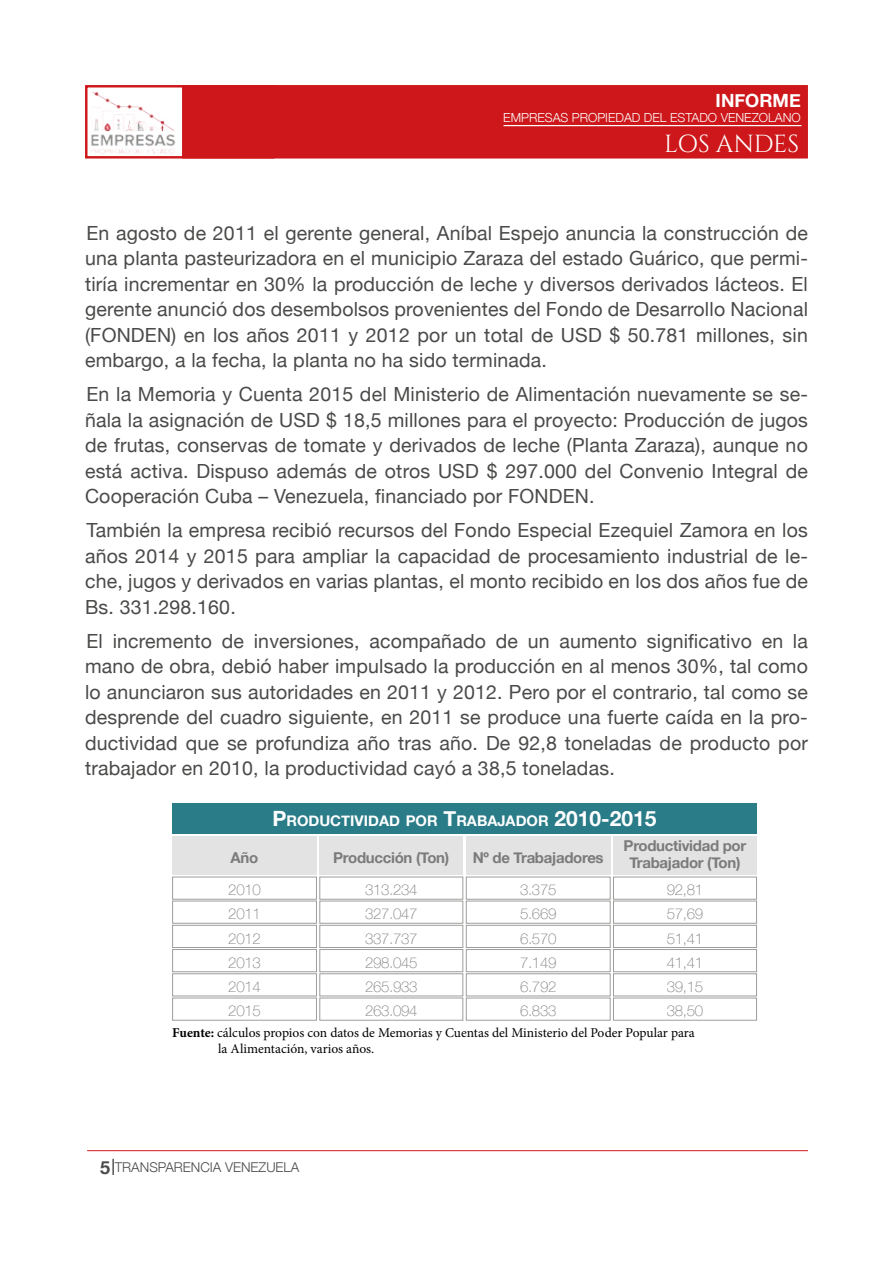
<style>
.page{position:relative;width:893px;height:1263px;background:#fff}
.page>*{position:absolute;margin:0;border:0;box-sizing:border-box;transform-origin:0 0}
.t1{font:24.6px "Cinzel";letter-spacing:-.005em;color:#fff}
.t2{font:19.5px/25.5px "Helvetica Neue";letter-spacing:.01em;color:#4a4a49;text-align:justify}
.t3{font:700 18.15px "Helvetica Neue";color:#fff}
.t4{font:100 15px "Helvetica Neue";letter-spacing:-.02em;color:#7c7b7b}
.t5{font:700 15px/16.5px "Helvetica Neue";letter-spacing:-.02em;color:#7c7b7b;text-align:center}
.t6{font:700 14.7px "Helvetica Neue";color:#fff}
.t7{font:13.5px/16.2px "Minion Pro";color:#000}
.t8{font:300 13.5px "Helvetica Neue";color:#4a4a49}
.t9{font:300 12.45px "Helvetica Neue";color:#fff}
.s1{font-size:21px}
.s2{font-weight:700}
.s3{font-weight:700;font-size:18px}
</style>
<div class="page">
<hr style="left:87px;top:1150px;width:721px;height:1px;background:#cd171a">
<svg style="left:113px;top:1159px;width:1px;height:16px"></svg>
<div style="left:85px;top:85px;width:189px;height:74px;border:2px solid #cd171a"></div>
<div style="left:182px;top:85px;width:626px;height:74px;background:#cd171a;border:2px solid #cd171a"></div>
<img style="left:91px;top:91px;width:85px;height:63px">
<hr style="left:504px;top:125px;width:297px;height:1px;background:#fff">
<div style="left:172px;top:803px;width:585px;height:31px;background:#2a7c88"></div>
<div style="left:172px;top:836px;width:145px;height:38px;background:#e3e3e3"></div>
<div style="left:466px;top:836px;width:144px;height:38px;background:#e3e3e3"></div>
<div style="left:319px;top:836px;width:144px;height:38px;background:#e3e3e3"></div>
<div style="left:613px;top:836px;width:144px;height:38px;background:#e3e3e3"></div>
<div style="left:172px;top:877px;width:145px;height:23px;border:1px solid #9d9d9c"></div>
<div style="left:466px;top:877px;width:145px;height:23px;border:1px solid #9d9d9c"></div>
<div style="left:319px;top:877px;width:144px;height:23px;border:1px solid #9d9d9c"></div>
<div style="left:613px;top:877px;width:144px;height:23px;border:1px solid #9d9d9c"></div>
<div style="left:172px;top:901px;width:145px;height:23px;border:1px solid #9d9d9c"></div>
<div style="left:466px;top:901px;width:145px;height:23px;border:1px solid #9d9d9c"></div>
<div style="left:319px;top:901px;width:144px;height:23px;border:1px solid #9d9d9c"></div>
<div style="left:613px;top:901px;width:144px;height:23px;border:1px solid #9d9d9c"></div>
<div style="left:172px;top:949px;width:145px;height:23px;border:1px solid #9d9d9c"></div>
<div style="left:466px;top:949px;width:145px;height:23px;border:1px solid #9d9d9c"></div>
<div style="left:319px;top:949px;width:144px;height:23px;border:1px solid #9d9d9c"></div>
<div style="left:613px;top:949px;width:144px;height:23px;border:1px solid #9d9d9c"></div>
<div style="left:172px;top:925px;width:145px;height:23px;border:1px solid #9d9d9c"></div>
<div style="left:466px;top:925px;width:145px;height:23px;border:1px solid #9d9d9c"></div>
<div style="left:319px;top:925px;width:144px;height:23px;border:1px solid #9d9d9c"></div>
<div style="left:613px;top:925px;width:144px;height:23px;border:1px solid #9d9d9c"></div>
<div style="left:172px;top:973px;width:145px;height:23px;border:1px solid #9d9d9c"></div>
<div style="left:466px;top:973px;width:145px;height:23px;border:1px solid #9d9d9c"></div>
<div style="left:319px;top:973px;width:144px;height:23px;border:1px solid #9d9d9c"></div>
<div style="left:613px;top:973px;width:144px;height:23px;border:1px solid #9d9d9c"></div>
<div style="left:172px;top:998px;width:145px;height:22px;border:1px solid #9d9d9c"></div>
<div style="left:466px;top:998px;width:145px;height:22px;border:1px solid #9d9d9c"></div>
<div style="left:319px;top:998px;width:144px;height:22px;border:1px solid #9d9d9c"></div>
<div style="left:613px;top:998px;width:144px;height:22px;border:1px solid #9d9d9c"></div>
<p class="t3" style="left:716px;top:90px;width:87px">INFORME</p>
<p class="t9" style="left:503px;top:110px;width:299px">EMPRESAS PROPIEDAD DEL ESTADO VENEZOLANO</p>
<p class="t1" style="left:664px;top:129px;width:137px">LOS ANDES</p>
<p class="t2" style="left:85px;top:220px;width:724px">En agosto de 2011 el gerente general, Aníbal Espejo anuncia la construcción de una planta pasteurizadora en el municipio Zaraza del estado Guárico, que permi&shy;tiría incrementar en 30% la producción de leche y diversos derivados lácteos. El gerente anunció dos desembolsos provenientes del Fondo de Desarrollo Nacional (FONDEN) en los años 2011 y 2012 por un total de USD $ 50.781 millones, sin embargo, a la fecha, la planta no ha sido terminada.</p>
<p class="t2" style="left:85px;top:381px;width:724px">En la Memoria y Cuenta 2015 del Ministerio de Alimentación nuevamente se se&shy;ñala la asignación de USD $ 18,5 millones para el proyecto: Producción de jugos de frutas, conservas de tomate y derivados de leche (Planta Zaraza), aunque no está activa. Dispuso además de otros USD $ 297.000 del Convenio Integral de Cooperación Cuba – Venezuela, financiado por FONDEN.</p>
<p class="t2" style="left:85px;top:517px;width:724px">También la empresa recibió recursos del Fondo Especial Ezequiel Zamora en los años 2014 y 2015 para ampliar la capacidad de procesamiento industrial de le&shy;che, jugos y derivados en varias plantas, el monto recibido en los dos años fue de Bs. 331.298.160.</p>
<p class="t2" style="left:85px;top:628px;width:724px">El incremento de inversiones, acompañado de un aumento significativo en la mano de obra, debió haber impulsado la producción en al menos 30%, tal como lo anunciaron sus autoridades en 2011 y 2012. Pero por el contrario, tal como se desprende del cuadro siguiente, en 2011 se produce una fuerte caída en la pro&shy;ductividad que se profundiza año tras año. De 92,8 toneladas de producto por trabajador en 2010, la productividad cayó a 38,5 toneladas.</p>
<p class="t6" style="left:272px;top:812px;width:385px"><span class="s1">P</span>RODUCTIVIDAD POR <span class="s1">T</span>RABAJADOR <span class="s1">2010-2015</span></p>
<p class="t5" style="left:231px;top:849px;width:29px">Año</p>
<p class="t5" style="left:333px;top:849px;width:118px">Producción (Ton)</p>
<p class="t5" style="left:473px;top:849px;width:132px">Nº de Trabajadores</p>
<p class="t5" style="left:624px;top:837px;width:124px">Productividad por<br>Trabajador (Ton)</p>
<p class="t4" style="left:228px;top:879px;width:34px">2010</p>
<p class="t4" style="left:365px;top:879px;width:54px">313.234</p>
<p class="t4" style="left:520px;top:879px;width:38px">3.375</p>
<p class="t4" style="left:667px;top:879px;width:38px">92,81</p>
<p class="t4" style="left:228px;top:903px;width:34px">2011</p>
<p class="t4" style="left:365px;top:903px;width:54px">327.047</p>
<p class="t4" style="left:520px;top:903px;width:38px">5.669</p>
<p class="t4" style="left:667px;top:903px;width:38px">57,69</p>
<p class="t4" style="left:228px;top:951px;width:34px">2013</p>
<p class="t4" style="left:365px;top:951px;width:54px">298.045</p>
<p class="t4" style="left:520px;top:951px;width:38px">7.149</p>
<p class="t4" style="left:667px;top:951px;width:38px">41,41</p>
<p class="t4" style="left:228px;top:927px;width:34px">2012</p>
<p class="t4" style="left:365px;top:927px;width:54px">337.737</p>
<p class="t4" style="left:520px;top:927px;width:38px">6.570</p>
<p class="t4" style="left:667px;top:927px;width:38px">51,41</p>
<p class="t4" style="left:228px;top:975px;width:34px">2014</p>
<p class="t4" style="left:365px;top:975px;width:54px">265.933</p>
<p class="t4" style="left:520px;top:975px;width:38px">6.792</p>
<p class="t4" style="left:667px;top:975px;width:38px">39,15</p>
<p class="t4" style="left:228px;top:1000px;width:34px">2015</p>
<p class="t4" style="left:365px;top:1000px;width:54px">263.094</p>
<p class="t4" style="left:520px;top:1000px;width:38px">6.833</p>
<p class="t4" style="left:667px;top:1000px;width:38px">38,50</p>
<p class="t7" style="left:218px;top:1024px;width:478px;text-indent:-46px"><span class="s2">Fuente:</span> cálculos propios con datos de Memorias y Cuentas del Ministerio del Poder Popular para la Alimentación, varios años.</p>
<p class="t8" style="left:100px;top:1159px;width:201px"><span class="s3">5</span> TRANSPARENCIA VENEZUELA</p>
</div>
